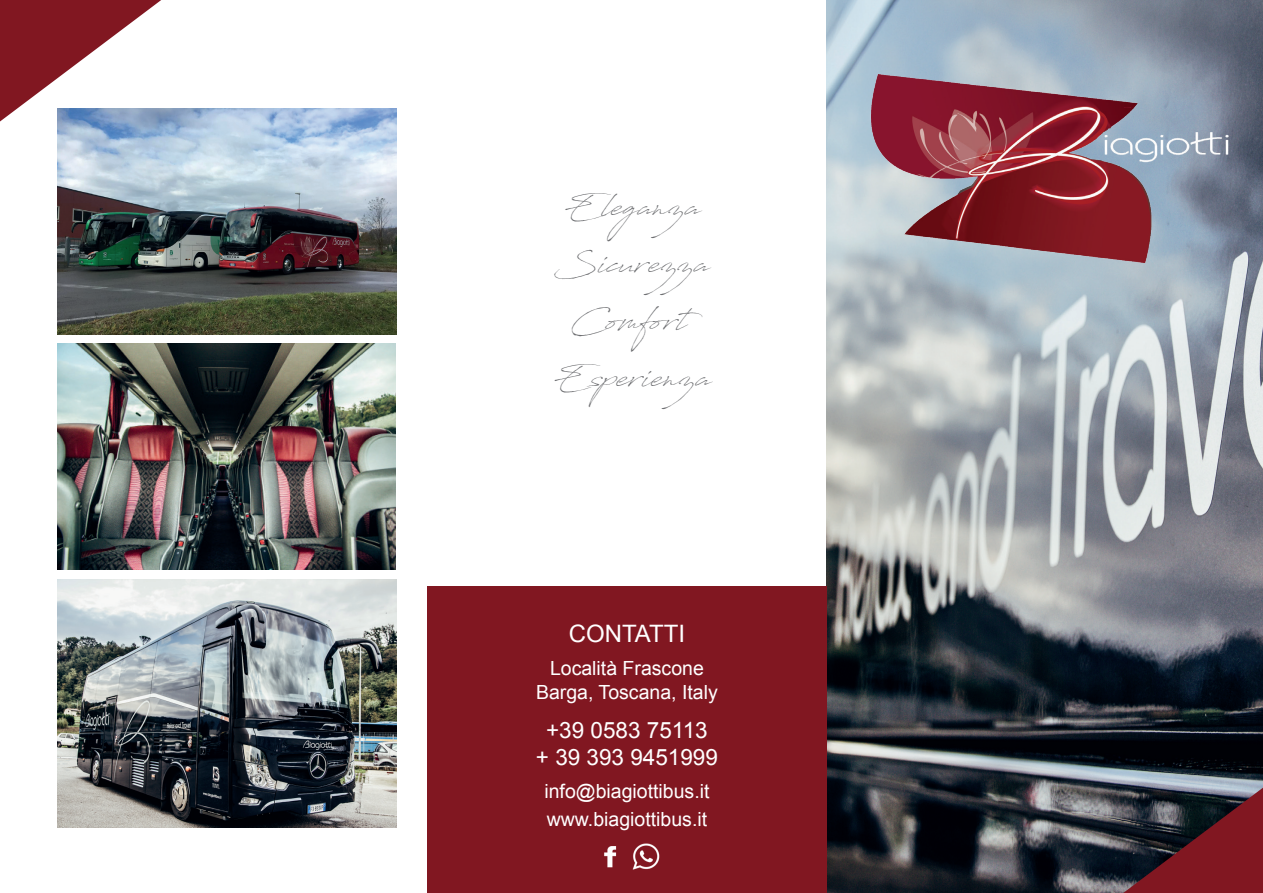
<style>
.page{position:relative;width:1263px;height:893px;background:#fff}
.page>*{position:absolute;margin:0;border:0;box-sizing:border-box;transform-origin:0 0}
.t1{font:34.5px/57px "Antro Vectra";color:#6c6d70;text-align:center}
.t2{font:24px "Arial";color:#fff}
.t3{font:22.5px/27px "Arial";color:#fff;text-align:center}
.t4{font:19.5px/24px "Arial";color:#fff;text-align:center}
</style>
<div class="page">
<img style="left:827px;top:0;width:436px;height:893px">
<svg style="left:0;top:0;width:161px;height:121px"></svg>
<div style="left:427px;top:587px;width:400px;height:306px;background:#811721"></div>
<img style="left:57px;top:343px;width:339px;height:226px">
<img style="left:57px;top:108px;width:339px;height:226px">
<svg style="left:1123px;top:788px;width:140px;height:105px;background:#54232c"></svg>
<img style="left:604px;top:846px;width:13px;height:22px">
<img style="left:632px;top:843px;width:28px;height:26px">
<img style="left:858px;top:74px;width:380px;height:189px">
<img style="left:57px;top:580px;width:339px;height:248px">
<h1 class="t1" style="left:552px;top:174px;width:161px">Eleganza<br>Sicurezza<br>Comfort<br>Esperienza</h1>
<p class="t2" style="left:569px;top:618px;width:118px">CONTATTI</p>
<p class="t4" style="left:536px;top:656px;width:183px">Località Frascone<br>Barga, Toscana, Italy</p>
<p class="t3" style="left:536px;top:717px;width:184px">+39 0583 75113<br>+ 39 393 9451999</p>
<p class="t4" style="left:544px;top:777px;width:167px;line-height:28.2px;text-align:left">info@biagiottibus.it www.biagiottibus.it</p>
</div>
